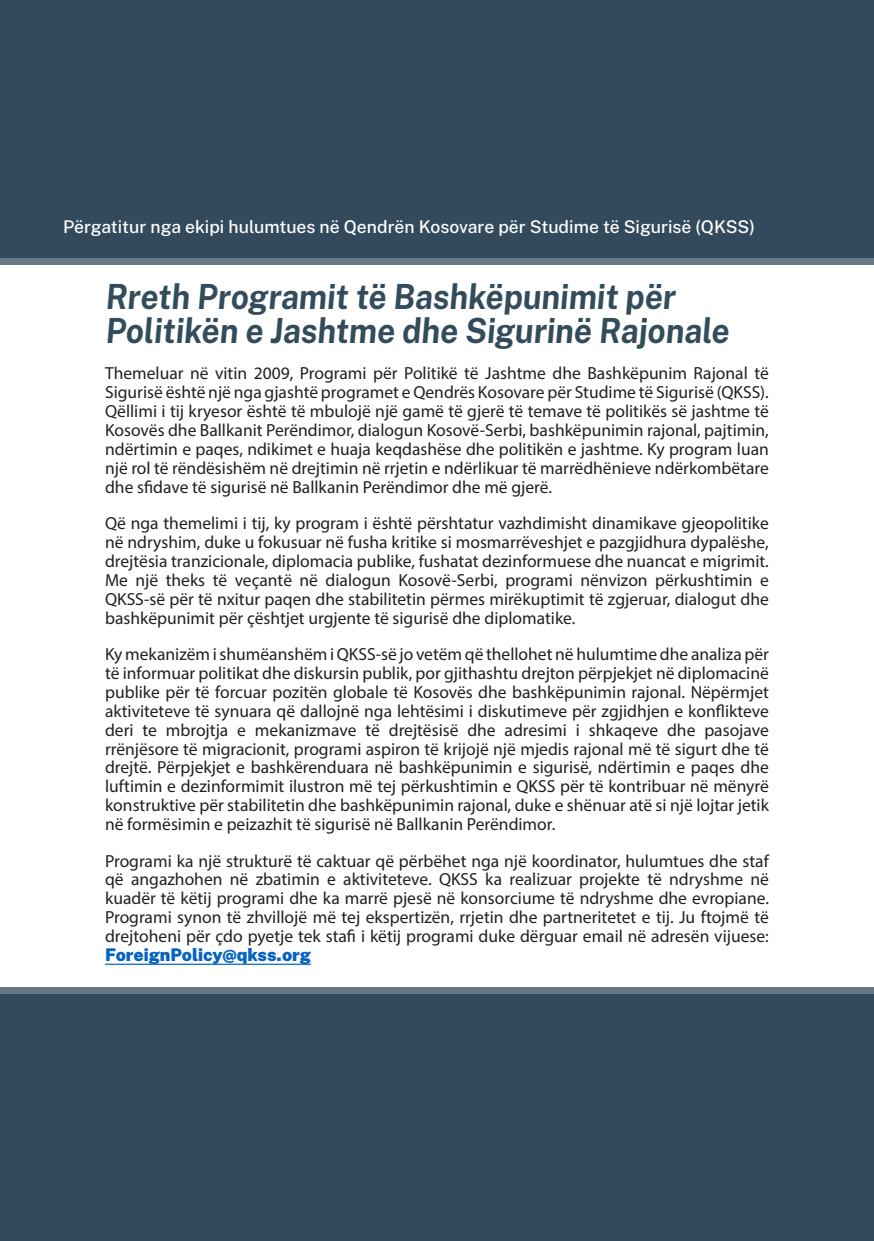
<style>
.page{position:relative;width:874px;height:1241px;background:#fff}
.page>*{position:absolute;margin:0;border:0;box-sizing:border-box;transform-origin:0 0}
.t1{font:100 34.65px/33.9px "Public Sans";color:#334c5c;scale:.91 1}
.t2{font:17.5px/18.9px "Myriad Pro";color:#231f20;text-align:justify}
.t3{font:500 17.5px "Public Sans";color:#fff}
.s1{font-family:"Public Sans";font-weight:900;color:#0563c1}
</style>
<div class="page">
<div style="left:0;top:987px;width:873px;height:246px;background:#677986"></div>
<div style="left:0;top:994px;width:873px;height:246px;background:#324a5c"></div>
<svg style="left:0;top:257px;width:873px;height:7px;background:#5f7280"></svg>
<div style="left:0;top:0;width:873px;height:257px;background:#324a5c"></div>
<hr style="left:105px;top:963px;width:206px;height:1px;background:#0563c1">
<p class="t3" style="left:63px;top:214px;width:693px">Përgatitur nga ekipi hulumtues në Qendrën Kosovare për Studime të Sigurisë (QKSS)</p>
<p class="t1" style="left:105px;top:278px;width:691px">Rreth Programit të Bashkëpunimit për<br>Politikën e Jashtme dhe Sigurinë Rajonale</p>
<p class="t2" style="left:105px;top:363px;width:665px">Themeluar në vitin 2009, Programi për Politikë të Jashtme dhe Bashkëpunim Rajonal të Sigurisë është një nga gjashtë programet e Qendrës Kosovare për Studime të Sigurisë (QKSS).<br>Qëllimi i tij kryesor është të mbulojë një gamë të gjerë të temave të politikës së jashtme të Kosovës dhe Ballkanit Perëndimor, dialogun Kosovë-Serbi, bashkëpunimin rajonal, pajtimin, ndërtimin e paqes, ndikimet e huaja keqdashëse dhe politikën e jashtme. Ky program luan një rol të rëndësishëm në drejtimin në rrjetin e ndërlikuar të marrëdhënieve ndërkombëtare dhe sfidave të sigurisë në Ballkanin Perëndimor dhe më gjerë.</p>
<p class="t2" style="left:105px;top:513px;width:665px">Që nga themelimi i tij, ky program i është përshtatur vazhdimisht dinamikave gjeopolitike në ndryshim, duke u fokusuar në fusha kritike si mosmarrëveshjet e pazgjidhura dypalëshe, drejtësia tranzicionale, diplomacia publike, fushatat dezinformuese dhe nuancat e migrimit.<br>Me një theks të veçantë në dialogun Kosovë-Serbi, programi nënvizon përkushtimin e QKSS-së për të nxitur paqen dhe stabilitetin përmes mirëkuptimit të zgjeruar, dialogut dhe bashkëpunimit për çështjet urgjente të sigurisë dhe diplomatike.</p>
<p class="t2" style="left:105px;top:644px;width:665px">Ky mekanizëm i shumëanshëm i QKSS-së jo vetëm që thellohet në hulumtime dhe analiza për të informuar politikat dhe diskursin publik, por gjithashtu drejton përpjekjet në diplomacinë publike për të forcuar pozitën globale të Kosovës dhe bashkëpunimin rajonal. Nëpërmjet aktiviteteve të synuara që dallojnë nga lehtësimi i diskutimeve për zgjidhjen e konflikteve deri te mbrojtja e mekanizmave të drejtësisë dhe adresimi i shkaqeve dhe pasojave rrënjësore të migracionit, programi aspiron të krijojë një mjedis rajonal më të sigurt dhe të drejtë. Përpjekjet e bashkërenduara në bashkëpunimin e sigurisë, ndërtimin e paqes dhe luftimin e dezinformimit ilustron më tej përkushtimin e QKSS për të kontribuar në mënyrë konstruktive për stabilitetin dhe bashkëpunimin rajonal, duke e shënuar atë si një lojtar jetik në formësimin e peizazhit të sigurisë në Ballkanin Perëndimor.</p>
<p class="t2" style="left:105px;top:850px;width:665px">Programi ka një strukturë të caktuar që përbëhet nga një koordinator, hulumtues dhe staf që angazhohen në zbatimin e aktiviteteve. QKSS ka realizuar projekte të ndryshme në kuadër të këtij programi dhe ka marrë pjesë në konsorciume të ndryshme dhe evropiane.<br>Programi synon të zhvillojë më tej ekspertizën, rrjetin dhe partneritetet e tij. Ju ftojmë të drejtoheni për çdo pyetje tek stafi i këtij programi duke dërguar email në adresën vijuese:<br><span class="s1">ForeignPolicy@qkss.org</span></p>
</div>
